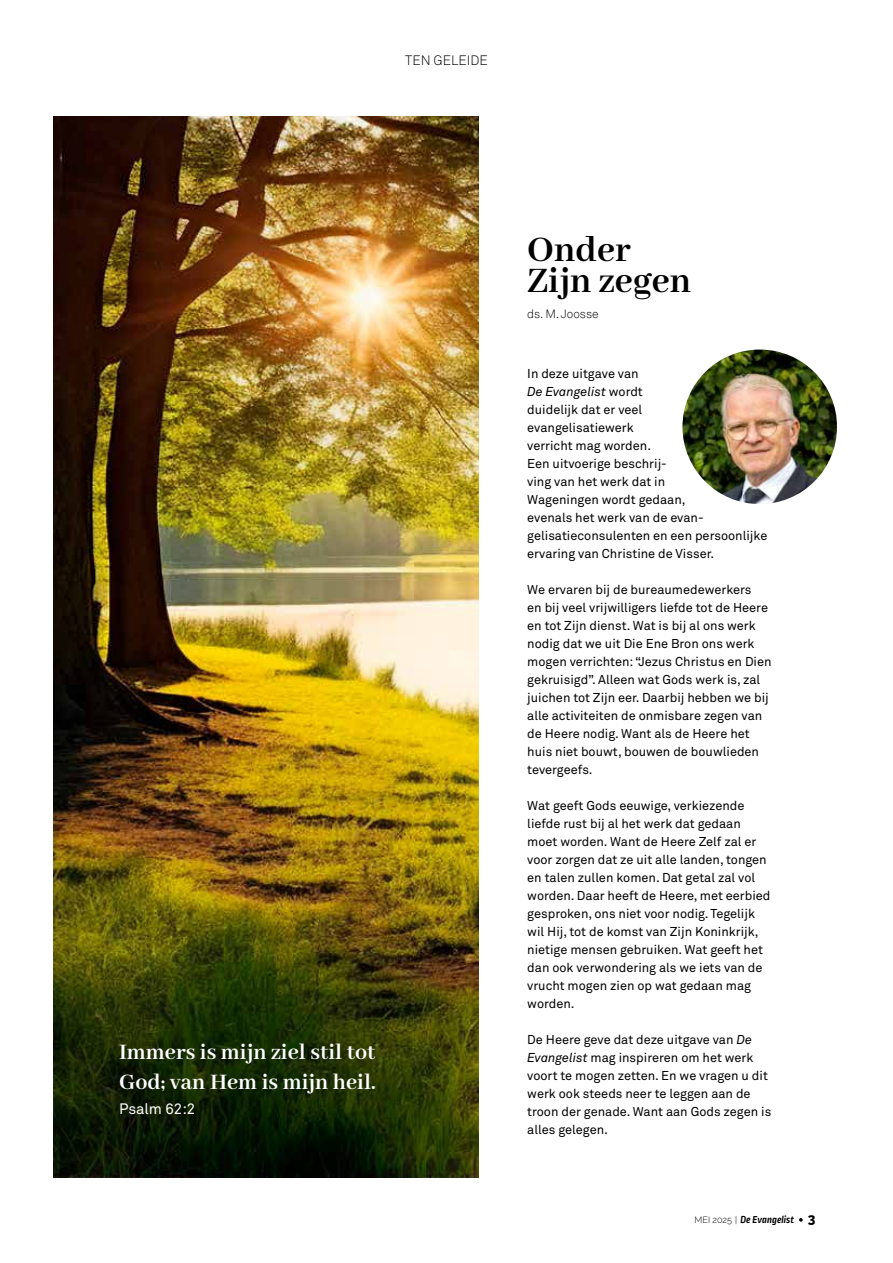
<style>
.page{position:relative;width:893px;height:1263px;background:#fff}
.page>*{position:absolute;margin:0;border:0;box-sizing:border-box;transform-origin:0 0}
.t1{font:700 39px/31.5px "Abhaya Libre";color:#000}
.t2{font:700 24px/30px "Abhaya Libre";color:#fff}
.t3{font:15px "Akkurat Pro";color:#fff}
.t4{font:13.5px "Akkurat Light Pro";color:#000}
.t5{font:12.75px/18px "Akkurat Pro";color:#000}
.t6{font:300 12px "Akkurat";color:#000}
.t7{font:italic 700 10.65px "Ropa Soft Pro";color:#000}
.s1{font-style:italic}
.s2{font-family:"Raleway";font-weight:300;font-style:normal;font-size:9px}
.s3{font-family:"Raleway";font-weight:800;font-style:normal;font-size:13.5px}
</style>
<div class="page">
<img style="left:53px;top:117px;width:425px;height:423px">
<img style="left:53px;top:540px;width:425px;height:638px">
<img style="left:682px;top:350px;width:155px;height:154px;border-radius:77px">
<svg style="left:799px;top:1218px;width:4px;height:4px"></svg>
<p class="t4" style="left:405px;top:52px;width:84px">TEN GELEIDE</p>
<h2 class="t2" style="left:119px;top:1038px;width:258px">Immers is mijn ziel stil tot<br>God; van Hem is mijn heil.</h2>
<p class="t3" style="left:119px;top:1100px;width:78px">Psalm 62:2</p>
<h1 class="t1" style="left:527px;top:235px;width:165px">Onder<br>Zijn zegen</h1>
<p class="t6" style="left:527px;top:307px;width:73px">ds. M. Joosse</p>
<p class="t5" style="left:527px;top:365px;width:242px">In deze uitgave van<br><span class="s1">De Evangelist</span> wordt<br>duidelijk dat er veel<br>evangelisatiewerk<br>verricht mag worden.<br>Een uitvoerige beschrij-<br>ving van het werk dat in<br>Wageningen wordt gedaan,<br>evenals het werk van de evan&shy;gelisatieconsulenten en een persoonlijke ervaring van Christine de Visser.</p>
<p class="t5" style="left:527px;top:581px;width:246px">We ervaren bij de bureaumedewerkers<br>en bij veel vrijwilligers liefde tot de Heere en tot Zijn dienst. Wat is bij al ons werk nodig dat we uit Die Ene Bron ons werk mogen verrichten: “Jezus Christus en Dien gekruisigd”. Alleen wat Gods werk is, zal juichen tot Zijn eer. Daarbij hebben we bij alle activiteiten de onmisbare zegen van de Heere nodig. Want als de Heere het huis niet bouwt, bouwen de bouwlieden tevergeefs.</p>
<p class="t5" style="left:527px;top:797px;width:245px">Wat geeft Gods eeuwige, verkiezende liefde rust bij al het werk dat gedaan moet worden. Want de Heere Zelf zal er voor zorgen dat ze uit alle landen, tongen en talen zullen komen. Dat getal zal vol worden. Daar heeft de Heere, met eerbied gesproken, ons niet voor nodig. Tegelijk wil Hij, tot de komst van Zijn Koninkrijk, nietige mensen gebruiken. Wat geeft het dan ook verwondering als we iets van de vrucht mogen zien op wat gedaan mag worden.</p>
<p class="t5" style="left:527px;top:1031px;width:245px">De Heere geve dat deze uitgave van <span class="s1">De Evangelist</span> mag inspireren om het werk voort te mogen zetten. En we vragen u dit werk ook steeds neer te leggen aan de troon der genade. Want aan Gods zegen is alles gelegen.</p>
<p class="t7" style="left:695px;top:1213px;width:122px"><span class="s2">MEI 2025 |</span> De Evangelist <span class="s3">3</span></p>
</div>
